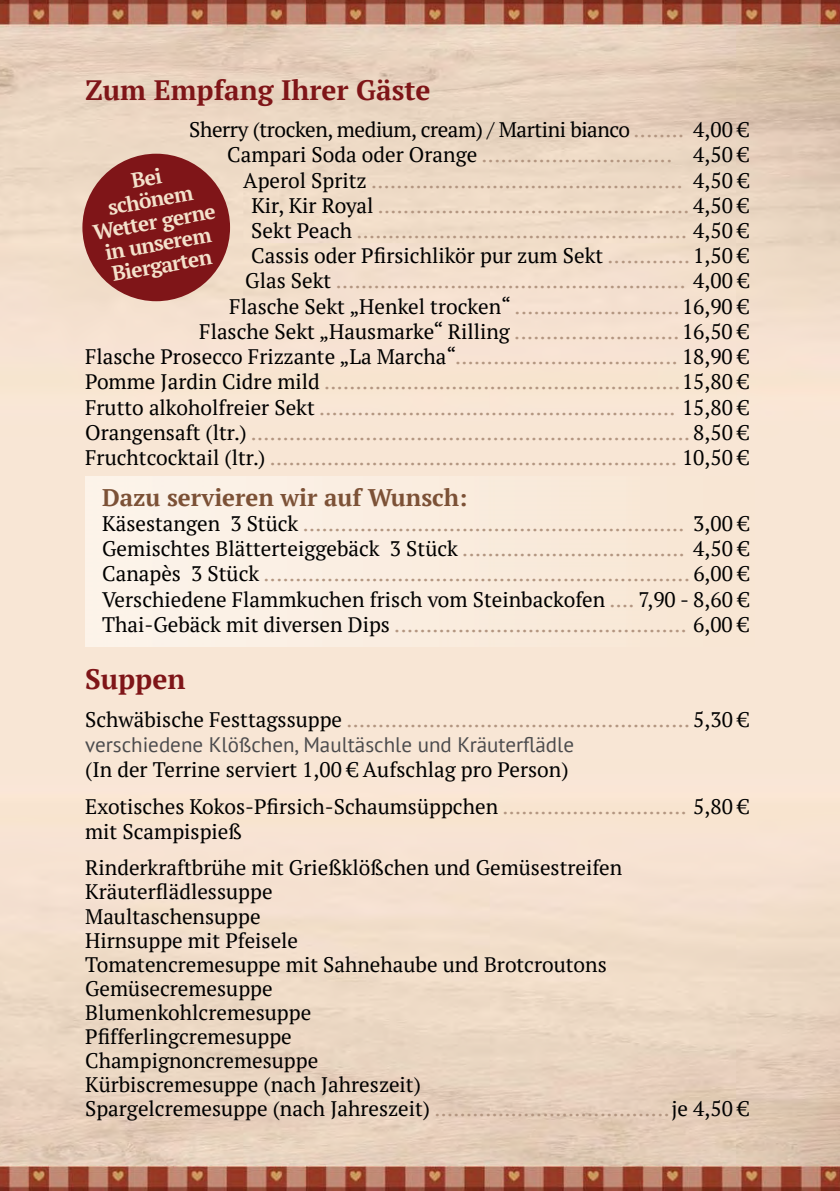
<style>
.page{position:relative;width:840px;height:1191px;background:#fff}
.page>*{position:absolute;margin:0;border:0;box-sizing:border-box;transform-origin:0 0}
.t1{font:700 28px "PT Serif";color:#7f1518}
.t2{font:700 24px "PT Serif";color:#7c5136}
.t3{font:21px/25.2px "PT Serif";color:#b39681;text-align:right}
.t4{font:21px/24px "PT Serif";color:#000}
.t5{font:21px "PT Sans";color:#4b4b4d}
.t6{font:700 21px/22px "PT Serif";color:#f4e1cb;text-align:center}
.s1{color:#000}
.s2{color:#b39681}
</style>
<div class="page">
<img style="left:0;top:0;width:839px;height:1191px">
<img style="left:85px;top:476px;width:669px;height:170px">
<div style="left:82px;top:154px;width:148px;height:147px;background:#7f1518;border-radius:50%"></div>
<h1 class="t1" style="left:85px;top:71px;width:347px">Zum Empfang Ihrer Gäste</h1>
<p class="t3" style="left:85px;top:117px;width:665px"><span class="s1">Sherry (trocken, medium, cream) / Martini bianco</span> ........ <span class="s1">4,00 €<br>Campari Soda oder Orange</span> .............................. <span class="s1">4,50 €<br>Aperol Spritz</span> ................................................. <span class="s1">4,50 €<br>Kir, Kir Royal</span> ................................................. <span class="s1">4,50 €<br>Sekt Peach</span> .................................................... <span class="s1">4,50 €<br>Cassis oder Pfirsichlikör pur zum Sekt</span> ............. <span class="s1">1,50 €<br>Glas Sekt</span> ....................................................... <span class="s1">4,00 €<br>Flasche Sekt „Henkel trocken“</span> .......................... <span class="s1">16,90 €<br>Flasche Sekt „Hausmarke“ Rilling</span> .......................... <span class="s1">16,50 €<br>Flasche Prosecco Frizzante „La Marcha“</span>................................... <span class="s1">18,90 € Pomme Jardin Cidre mild</span> ........................................................ <span class="s1">15,80 € Frutto alkoholfreier Sekt</span> ........................................................ <span class="s1">15,80 € Orangensaft (ltr.)</span> ..................................................................... <span class="s1">8,50 € Fruchtcocktail (ltr.)</span> ................................................................ <span class="s1">10,50 €</span></p>
<p class="t2" style="left:102px;top:481px;width:366px">Dazu servieren wir auf Wunsch:</p>
<p class="t3" style="left:102px;top:510px;width:648px;text-align:justify"><span class="s1">Käsestangen 3 Stück</span> ............................................................ <span class="s1">3,00 € Gemischtes Blätterteiggebäck 3 Stück</span> ................................... <span class="s1">4,50 € Canapès 3 Stück</span> ................................................................... <span class="s1">6,00 € Verschiedene Flammkuchen frisch vom Steinbackofen</span> .... <span class="s1">7,90 - 8,60 € Thai-Gebäck mit diversen Dips</span> .............................................. <span class="s1">6,00 €</span></p>
<h1 class="t1" style="left:85px;top:660px;width:102px">Suppen</h1>
<p class="t3" style="left:85px;top:706px;width:665px"><span class="s1">Schwäbische Festtagssuppe</span> ...................................................... <span class="s1">5,30 €</span></p>
<p class="t5" style="left:85px;top:730px;width:490px">verschiedene Klößchen, Maultäschle und Kräuterflädle</p>
<p class="t4" style="left:85px;top:750px;width:665px;line-height:37.2px">(In der Terrine serviert 1,00 € Aufschlag pro Person)<br>Exotisches Kokos-Pfirsich-Schaumsüppchen <span class="s2">.............................</span> 5,80 €</p>
<p class="t4" style="left:85px;top:813px;width:538px;line-height:36px">mit Scampispieß<br>Rinderkraftbrühe mit Grießklößchen und Gemüsestreifen</p>
<p class="t4" style="left:85px;top:879px;width:665px">Kräuterflädlessuppe<br>Maultaschensuppe<br>Hirnsuppe mit Pfeisele<br>Tomatencremesuppe mit Sahnehaube und Brotcroutons Gemüsecremesuppe<br>Blumenkohlcremesuppe<br>Pfifferlingcremesuppe<br>Champignoncremesuppe<br>Kürbiscremesuppe (nach Jahreszeit)<br>Spargelcremesuppe (nach Jahreszeit) <span class="s2">.....................................</span> je 4,50 €</p>
<p class="t6" style="left:83px;top:178px;width:125px;rotate:-10deg">Bei<br>schönem<br>Wetter gerne in unserem<br>Biergarten</p>
</div>
